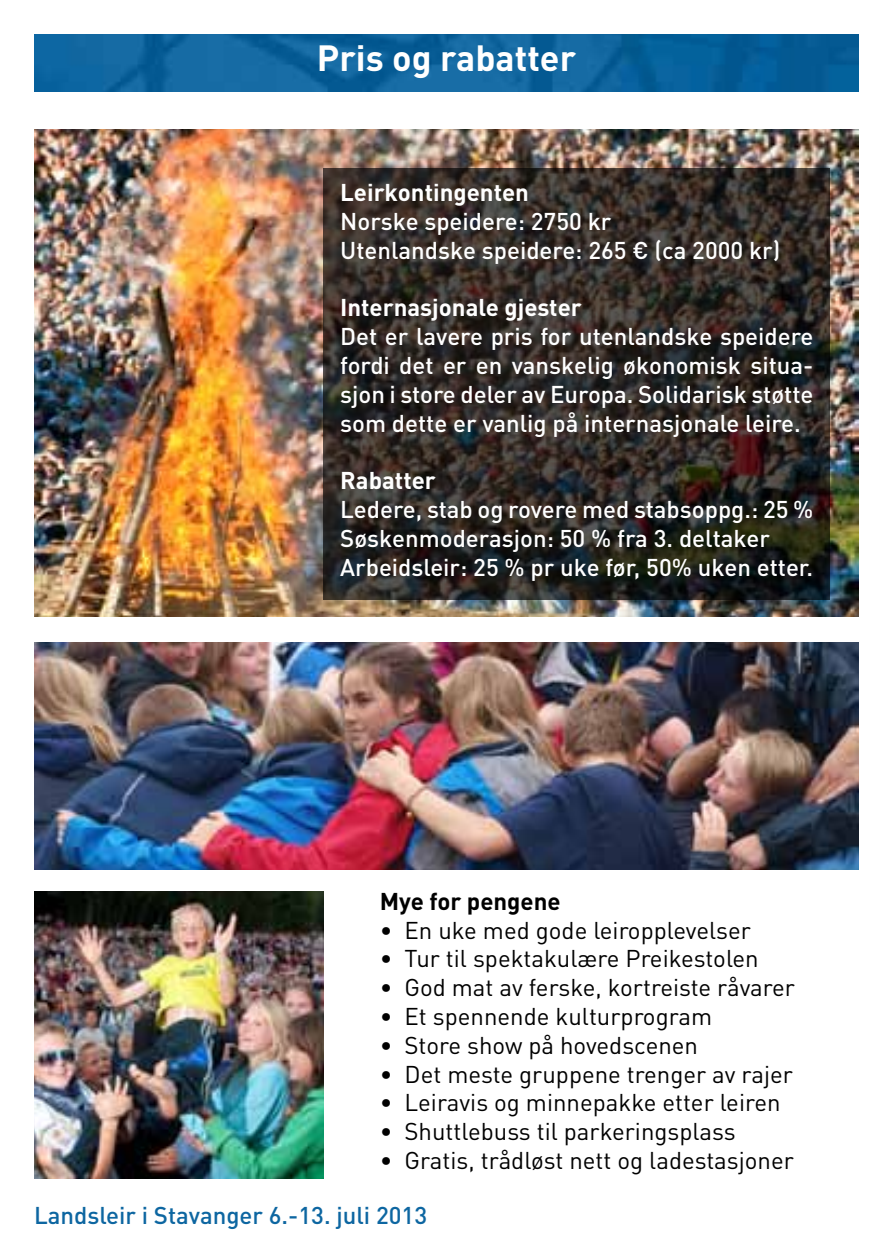
<style>
.page{position:relative;width:893px;height:1259px;background:#fff}
.page>*{position:absolute;margin:0;border:0;box-sizing:border-box;transform-origin:0 0}
.t1{font:700 36px "DINOT";color:#fff}
.t2{font:500 24px/28.8px "DINOT";color:#fff}
.t3{font:24px "DINOT";color:#000}
.t4{font:700 24px "DINOT";color:#fff}
.t5{font:500 24px "DINOT";color:#0d66a1}
.t6{font:700 24px "DINOT";color:#000}
</style>
<div class="page">
<img style="left:34px;top:34px;width:825px;height:57px">
<img style="left:34px;top:130px;width:825px;height:487px">
<svg style="left:323px;top:168px;width:506px;height:432px;background:#2e2925"></svg>
<img style="left:34px;top:642px;width:825px;height:228px">
<img style="left:34px;top:891px;width:289px;height:287px">
<h1 class="t1" style="left:317px;top:34px;width:261px">Pris og rabatter</h1>
<p class="t4" style="left:340px;top:176px;width:190px">Leirkontingenten</p>
<p class="t2" style="left:340px;top:206px;width:442px">Norske speidere: 2750 kr<br>Utenlandske speidere: 265 € (ca 2000 kr)</p>
<p class="t4" style="left:340px;top:291px;width:243px">Internasjonale gjester</p>
<p class="t2" style="left:340px;top:321px;width:475px;text-align:justify">Det er lavere pris for utenlandske speidere fordi det er en vanskelig økonomisk situa&shy;sjon i store deler av Europa. Solidarisk støtte som dette er vanlig på internasjonale leire.</p>
<p class="t4" style="left:340px;top:464px;width:97px">Rabatter</p>
<p class="t2" style="left:340px;top:494px;width:475px">Ledere, stab og rovere med stabsoppg.: 25 %<br>Søskenmoderasjon: 50 % fra 3. deltaker<br>Arbeidsleir: 25 % pr uke før, 50% uken etter.</p>
<p class="t6" style="left:380px;top:884px;width:182px">Mye for pengene</p>
<p class="t3" style="left:380px;top:913px;width:373px">• En uke med gode leiropplevelser</p>
<p class="t3" style="left:380px;top:942px;width:380px">• Tur til spektakulære Preikestolen</p>
<p class="t3" style="left:380px;top:971px;width:417px">• God mat av ferske, kortreiste råvarer</p>
<p class="t3" style="left:380px;top:1000px;width:334px">• Et spennende kulturprogram</p>
<p class="t3" style="left:380px;top:1028px;width:320px">• Store show på hovedscenen</p>
<p class="t3" style="left:380px;top:1057px;width:415px">• Det meste gruppene trenger av rajer</p>
<p class="t3" style="left:380px;top:1086px;width:402px">• Leiravis og minnepakke etter leiren</p>
<p class="t3" style="left:380px;top:1115px;width:357px">• Shuttlebuss til parkeringsplass</p>
<p class="t3" style="left:380px;top:1144px;width:416px">• Gratis, trådløst nett og ladestasjoner</p>
<p class="t5" style="left:34px;top:1198px;width:395px">Landsleir i Stavanger 6.-13. juli 2013</p>
</div>
